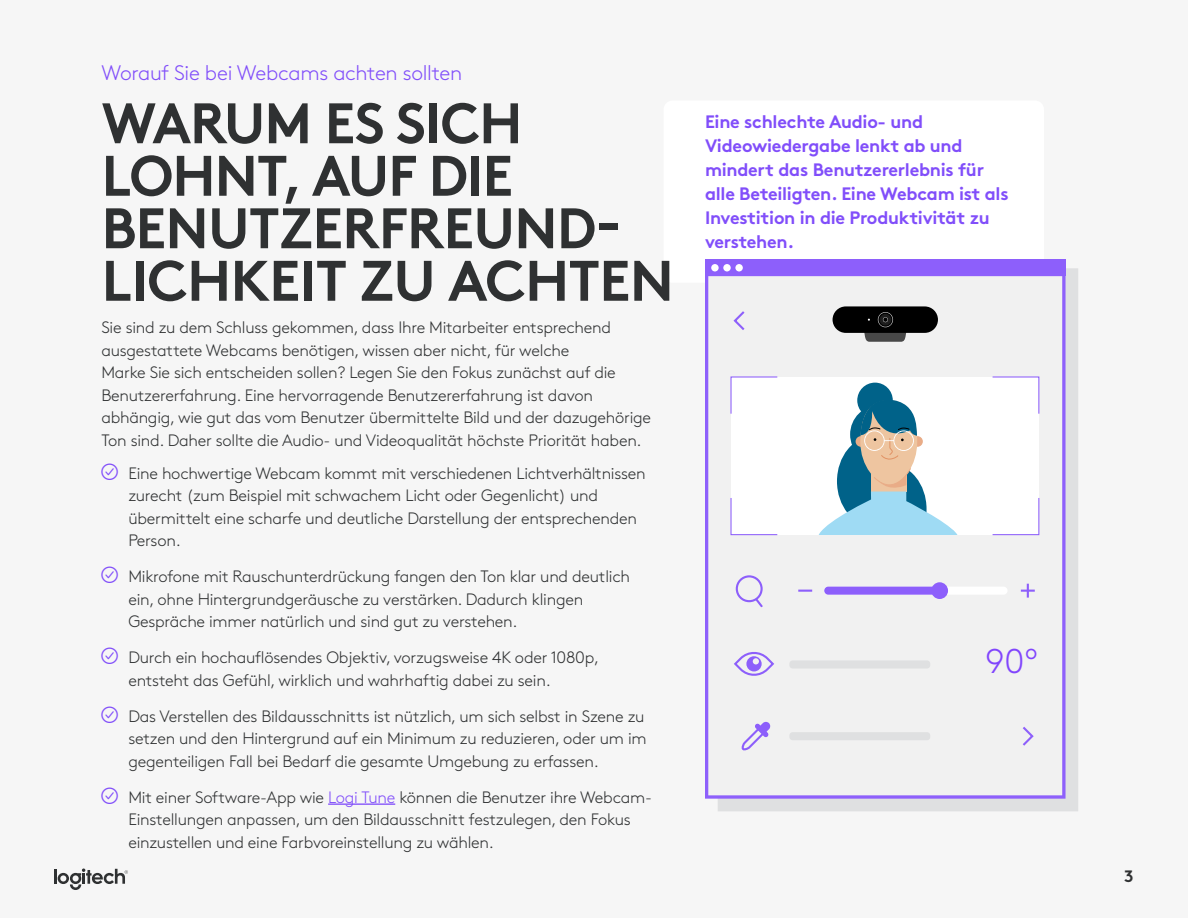
<style>
.page{position:relative;width:1188px;height:918px;background:#f6f6f6}
.page>*{position:absolute;margin:0;border:0;box-sizing:border-box;transform-origin:0 0}
.t1{font:700 57px/52.5px "Brown Pro";letter-spacing:-.01em;color:#2f3132}
.t2{font:300 34.35px "Brown Pro";color:#8145fd}
.t3{font:300 21px "Brown Pro";letter-spacing:-.015em;color:#814efa}
.t4{font:700 18px/24px "Brown Pro";letter-spacing:-.015em;color:#814efa}
.t5{font:300 16.5px/22.5px "Brown Pro";letter-spacing:-.015em;color:#2f3132}
.t6{font:700 16.5px "Brown Pro";color:#2f3132}
.s1{color:#814efa}
</style>
<div class="page">
<div style="left:664px;top:100px;width:380px;height:183px;background:#fff;border-radius:9px"></div>
<hr style="left:328px;top:803px;width:67px;height:2px;background:#814efa">
<div style="left:718px;top:268px;width:360px;height:543px;background:#dfe0e1"></div>
<div style="left:705px;top:260px;width:361px;height:16px;background:#8d5ffb"></div>
<div style="left:711px;top:264px;width:8px;height:7px;background:#fff;border-radius:50%"></div>
<div style="left:723px;top:264px;width:8px;height:7px;background:#fff;border-radius:50%"></div>
<div style="left:735px;top:264px;width:8px;height:7px;background:#fff;border-radius:50%"></div>
<svg style="left:705px;top:276px;width:361px;height:523px"></svg>
<div style="left:731px;top:377px;width:308px;height:158px;background:#fff"></div>
<svg style="left:730px;top:376px;width:48px;height:39px"></svg>
<svg style="left:992px;top:376px;width:48px;height:39px"></svg>
<svg style="left:730px;top:497px;width:48px;height:39px"></svg>
<svg style="left:992px;top:497px;width:48px;height:39px"></svg>
<div style="left:824px;top:587px;width:184px;height:8px;background:#fff;border-radius:4px"></div>
<div style="left:789px;top:660px;width:141px;height:9px;background:#dfe0e1;border-radius:3px"></div>
<svg style="left:824px;top:587px;width:108px;height:8px"></svg>
<div style="left:931px;top:582px;width:17px;height:17px;background:#8d5ffb;border-radius:50%"></div>
<div style="left:833px;top:306px;width:105px;height:27px;background:#000;border-radius:13px"></div>
<svg style="left:863px;top:312px;width:44px;height:30px"></svg>
<svg style="left:732px;top:309px;width:15px;height:23px"></svg>
<svg style="left:1020px;top:724px;width:15px;height:24px"></svg>
<div style="left:857px;top:383px;width:36px;height:35px;background:#006289;border-radius:50%"></div>
<svg style="left:818px;top:397px;width:140px;height:138px"></svg>
<div style="left:736px;top:575px;width:27px;height:27px;border:2px solid #8d5ffb;border-radius:50%"></div>
<svg style="left:754px;top:597px;width:11px;height:12px"></svg>
<svg style="left:732px;top:648px;width:44px;height:32px"></svg>
<div style="left:789px;top:732px;width:141px;height:8px;background:#dfe0e1;border-radius:3px"></div>
<svg style="left:798px;top:590px;width:14px;height:2px"></svg>
<svg style="left:1021px;top:584px;width:14px;height:14px"></svg>
<svg style="left:739px;top:720px;width:33px;height:30px"></svg>
<hr style="left:54px;top:869px;width:3px;height:15px;background:#2f3132">
<svg style="left:58px;top:868px;width:70px;height:22px"></svg>
<p class="t3" style="left:101px;top:57px;width:362px">Worauf Sie bei Webcams achten sollten</p>
<h1 class="t1" style="left:102px;top:91px;width:574px">WARUM ES SICH<br>LOHNT, AUF DIE<br>BENUTZERFREUND-<br>LICHKEIT ZU ACHTEN</h1>
<p class="t5" style="left:101px;top:315px;width:551px">Sie sind zu dem Schluss gekommen, dass Ihre Mitarbeiter entsprechend ausgestattete Webcams benötigen, wissen aber nicht, für welche<br>Marke Sie sich entscheiden sollen? Legen Sie den Fokus zunächst auf die Benutzererfahrung. Eine hervorragende Benutzererfahrung ist davon abhängig, wie gut das vom Benutzer übermittelte Bild und der dazugehörige Ton sind. Daher sollte die Audio- und Videoqualität höchste Priorität haben.</p>
<p class="t5" style="left:128px;top:460px;width:519px">Eine hochwertige Webcam kommt mit verschiedenen Lichtverhältnissen zurecht (zum Beispiel mit schwachem Licht oder Gegenlicht) und übermittelt eine scharfe und deutliche Darstellung der entsprechenden Person.</p>
<p class="t5" style="left:128px;top:564px;width:503px">Mikrofone mit Rauschunterdrückung fangen den Ton klar und deutlich ein, ohne Hintergrundgeräusche zu verstärken. Dadurch klingen<br>Gespräche immer natürlich und sind gut zu verstehen.</p>
<p class="t5" style="left:128px;top:645px;width:472px">Durch ein hochauflösendes Objektiv, vorzugsweise 4K oder 1080p, entsteht das Gefühl, wirklich und wahrhaftig dabei zu sein.</p>
<p class="t5" style="left:128px;top:703px;width:520px">Das Verstellen des Bildausschnitts ist nützlich, um sich selbst in Szene zu setzen und den Hintergrund auf ein Minimum zu reduzieren, oder um im gegenteiligen Fall bei Bedarf die gesamte Umgebung zu erfassen.</p>
<p class="t5" style="left:128px;top:784px;width:525px">Mit einer Software-App wie <span class="s1">Logi Tune</span> können die Benutzer ihre Webcam-<br>Einstellungen anpassen, um den Bildausschnitt festzulegen, den Fokus einzustellen und eine Farbvoreinstellung zu wählen.</p>
<p class="t4" style="left:705px;top:108px;width:305px">Eine schlechte Audio- und<br>Videowiedergabe lenkt ab und mindert das Benutzererlebnis für alle Beteiligten. Eine Webcam ist als<br>Investition in die Produktivität zu verstehen.</p>
<h2 class="t2" style="left:985px;top:636px;width:55px">90º</h2>
<p class="t6" style="left:1124px;top:863px;width:11px">3</p>
</div>
